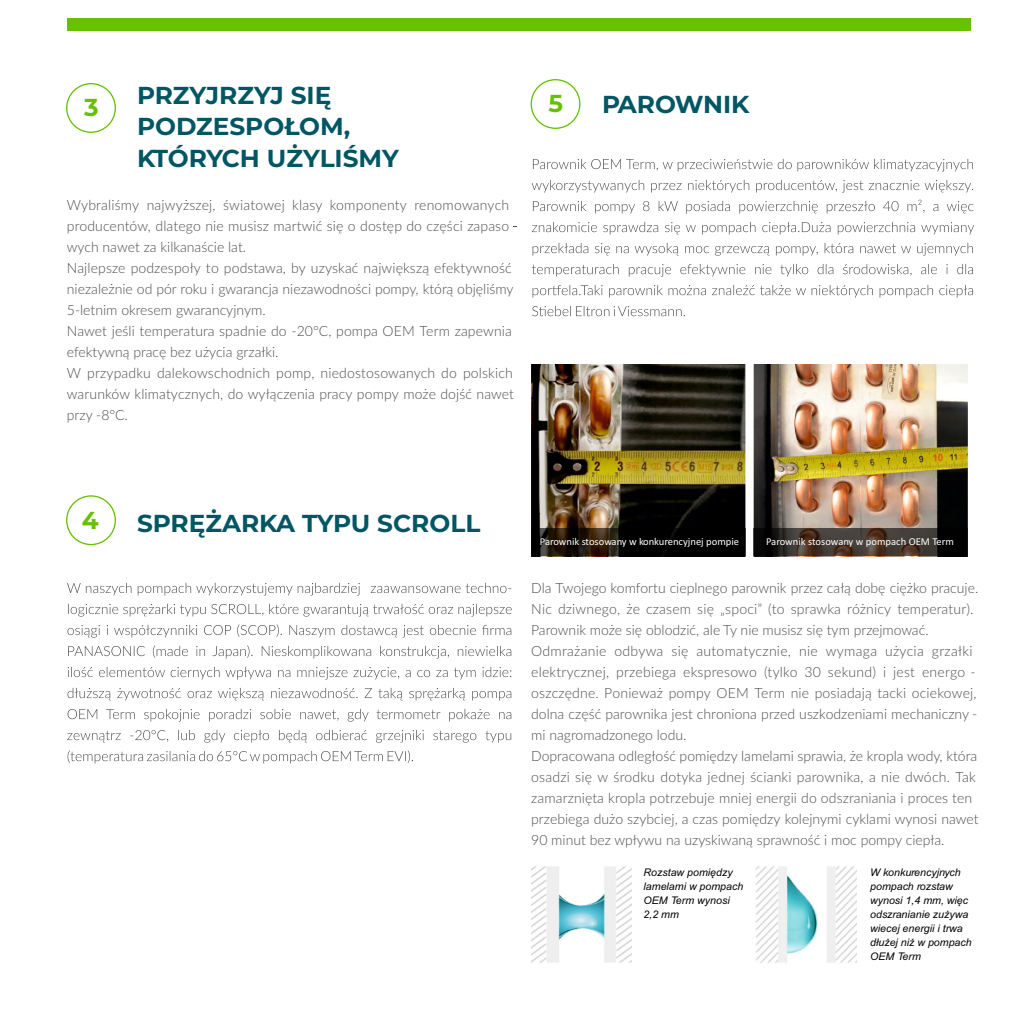
<style>
.page{position:relative;width:1031px;height:1031px;background:#fff}
.page>*{position:absolute;margin:0;border:0;box-sizing:border-box;transform-origin:0 0}
.t1{font:700 24.5px/31.5px "Montserrat";color:#005663}
.t2{font:700 24.5px "Montserrat";color:#65c101}
.t3{font:300 14px/21px "Lato";color:#4e4e4d}
.t4{font:italic 10.5px/14px "Arial";color:#000204}
.t5{font:10.5px "Calibri";color:#fff}
</style>
<div class="page">
<img style="left:531px;top:364px;width:436px;height:192px">
<div style="left:67px;top:18px;width:903px;height:13px;background:#65c101"></div>
<div style="left:66px;top:83px;width:50px;height:50px;border:1px solid #65c101;border-radius:50%"></div>
<div style="left:530px;top:79px;width:50px;height:50px;border:1px solid #65c101;border-radius:50%"></div>
<div style="left:66px;top:495px;width:50px;height:50px;border:1px solid #65c101;border-radius:50%"></div>
<svg style="left:531px;top:528px;width:214px;height:28px;background:#0e0a06"></svg>
<svg style="left:753px;top:528px;width:214px;height:28px;background:#342b25"></svg>
<img style="left:531px;top:866px;width:100px;height:97px">
<img style="left:756px;top:866px;width:99px;height:97px">
<svg style="left:67px;top:582px;width:444px;height:181px"></svg>
<svg style="left:531px;top:159px;width:442px;height:157px"></svg>
<h1 class="t1" style="left:137px;top:79px;width:263px">PRZYJRZYJ SIĘ<br>PODZESPOŁOM,<br>KTÓRYCH UŻYLIŚMY</h1>
<h1 class="t2" style="left:84px;top:92px;width:16px">3</h1>
<h1 class="t2" style="left:548px;top:89px;width:16px">5</h1>
<p class="t3" style="left:67px;top:195px;width:448px">Wybraliśmy najwyższej, światowej klasy komponenty renomowanych producentów, dlatego nie musisz martwić się o dostęp do części zapaso wych nawet za kilkanaście lat.<br>Najlepsze podzespoły to podstawa, by uzyskać największą efektywność niezależnie od pór roku i gwarancja niezawodności pompy, którą objęliśmy 5-letnim okresem gwarancyjnym.<br>Nawet jeśli temperatura spadnie do -20°C, pompa OEM Term zapewnia efektywną pracę bez użycia grzałki.<br>W przypadku dalekowschodnich pomp, niedostosowanych do polskich warunków klimatycznych, do wyłączenia pracy pompy może dojść nawet przy -8°C.</p>
<h1 class="t1" style="left:602px;top:88px;width:149px">PAROWNIK</h1>
<h1 class="t2" style="left:82px;top:504px;width:18px">4</h1>
<h1 class="t1" style="left:137px;top:507px;width:345px">SPRĘŻARKA TYPU SCROLL</h1>
<p class="t5" style="left:540px;top:537px;width:201px">Parownik stosowany w konkurencyjnej pompie</p>
<p class="t5" style="left:766px;top:537px;width:189px">Parownik stosowany w pompach OEM Term</p>
<p class="t3" style="left:531px;top:578px;width:449px">Dla Twojego komfortu cieplnego parownik przez całą dobę ciężko pracuje.<br>Nic dziwnego, że czasem się „spoci” (to sprawka różnicy temperatur).<br>Parownik może się oblodzić, ale Ty nie musisz się tym przejmować.<br>Odmrażanie odbywa się automatycznie, nie wymaga użycia grzałki elektrycznej, przebiega ekspresowo (tylko 30 sekund) i jest energo - oszczędne. Ponieważ pompy OEM Term nie posiadają tacki ociekowej, dolna część parownika jest chroniona przed uszkodzeniami mechaniczny - mi nagromadzonego lodu.<br>Dopracowana odległość pomiędzy lamelami sprawia, że kropla wody, która osadzi się w środku dotyka jednej ścianki parownika, a nie dwóch. Tak zamarznięta kropla potrzebuje mniej energii do odszraniania i proces ten przebiega dużo szybciej, a czas pomiędzy kolejnymi cyklami wynosi nawet 90 minut bez wpływu na uzyskiwaną sprawność i moc pompy ciepła.</p>
<p class="t4" style="left:643px;top:865px;width:101px">Rozstaw pomiędzy lamelami w pompach<br>OEM Term wynosi<br>2,2 mm</p>
<p class="t4" style="left:870px;top:865px;width:103px">W konkurencyjnych pompach rozstaw wynosi 1,4 mm, więc odszranianie zużywa wiecej energii i trwa dłużej niż w pompach<br>OEM Term</p>
</div>
